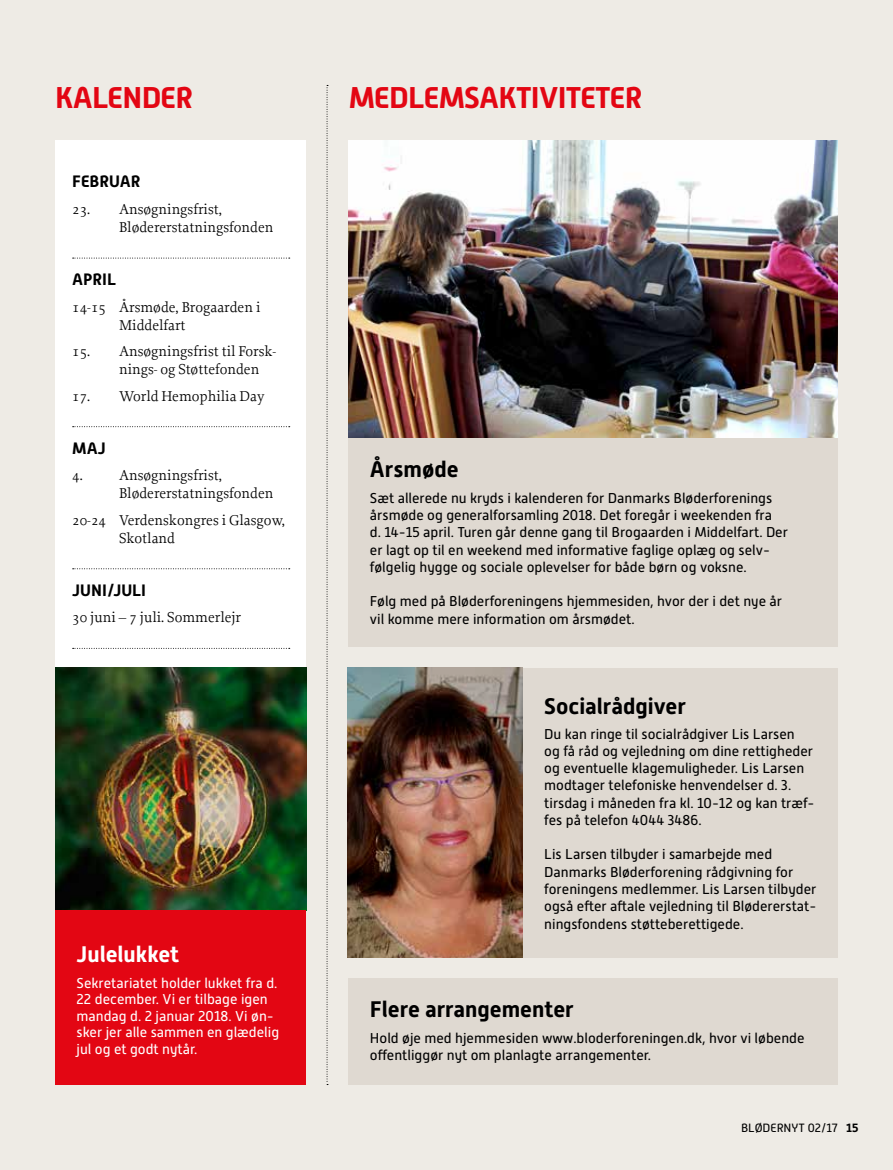
<style>
.page{position:relative;width:893px;height:1170px;background:#fff}
.page>*{position:absolute;margin:0;border:0;box-sizing:border-box;transform-origin:0 0}
.t1{font:700 30px "Alwyn New";letter-spacing:-.025em;color:#e30613}
.t2{font:700 22.5px "Alwyn New";color:#000}
.t3{font:700 22.5px "Alwyn New";color:#fff}
.t4{font:700 16.5px "Alwyn New";color:#000}
.t5{font:15px/18px "Proforma";color:#000}
.t6{font:14.25px/17.2px "Alwyn New";color:#000}
.t7{font:14.25px/16.5px "Alwyn New";color:#fff}
.t8{font:12px "Alwyn New";color:#000}
.s1{font-weight:700}
</style>
<div class="page">
<div style="left:0;top:0;width:893px;height:1169px;background:#eeebe5"></div>
<div style="left:55px;top:140px;width:251px;height:944px;background:#fff"></div>
<svg style="left:327px;top:85px;width:1px;height:1000px"></svg>
<div style="left:349px;top:978px;width:489px;height:106px;background:#dfd9d1"></div>
<svg style="left:73px;top:258px;width:217px;height:1px"></svg>
<svg style="left:73px;top:426px;width:217px;height:1px"></svg>
<svg style="left:73px;top:568px;width:217px;height:1px"></svg>
<svg style="left:73px;top:648px;width:217px;height:1px"></svg>
<img style="left:55px;top:668px;width:251px;height:242px">
<img style="left:349px;top:140px;width:489px;height:298px">
<div style="left:523px;top:668px;width:315px;height:289px;background:#dfd9d1"></div>
<img style="left:348px;top:668px;width:174px;height:289px">
<div style="left:349px;top:438px;width:489px;height:208px;background:#dfd9d1"></div>
<div style="left:55px;top:910px;width:251px;height:174px;background:#e30613"></div>
<h1 class="t1" style="left:55px;top:80px;width:139px">KALENDER</h1>
<h1 class="t1" style="left:349px;top:80px;width:295px">MEDLEMSAKTIVITETER</h1>
<p class="t4" style="left:72px;top:172px;width:69px">FEBRUAR</p>
<p class="t5" style="left:119px;top:200px;width:156px;text-indent:-47px">23. Ansøgningsfrist,<br>Blødererstatningsfonden</p>
<p class="t4" style="left:72px;top:270px;width:45px">APRIL</p>
<p class="t5" style="left:119px;top:297px;width:143px;text-indent:-47px">14-15 Årsmøde, Brogaarden i<br>Middelfart</p>
<p class="t5" style="left:119px;top:342px;width:159px;text-indent:-47px">15. Ansøgningsfrist til Forsk&shy;nings- og Støttefonden</p>
<p class="t5" style="left:72px;top:386px;width:194px">17. World Hemophilia Day</p>
<p class="t4" style="left:72px;top:438px;width:35px">MAJ</p>
<p class="t5" style="left:72px;top:466px;width:12px">4.</p>
<p class="t5" style="left:119px;top:466px;width:156px">Ansøgningsfrist,<br>Blødererstatningsfonden</p>
<p class="t5" style="left:119px;top:510px;width:167px;text-indent:-47px">20-24 Verdenskongres i Glasgow,<br>Skotland</p>
<p class="t4" style="left:72px;top:580px;width:75px">JUNI/JULI</p>
<p class="t5" style="left:72px;top:608px;width:170px">30 juni – 7 juli. Sommerlejr</p>
<h2 class="t3" style="left:77px;top:941px;width:104px">Julelukket</h2>
<p class="t7" style="left:77px;top:974px;width:204px">Sekretariatet holder lukket fra d.<br>22 december. Vi er tilbage igen mandag d. 2 januar 2018. Vi øn&shy;sker jer alle sammen en glædelig jul og et godt nytår.</p>
<h2 class="t2" style="left:370px;top:455px;width:90px">Årsmøde</h2>
<p class="t6" style="left:370px;top:489px;width:420px">Sæt allerede nu kryds i kalenderen for Danmarks Bløderforenings årsmøde og generalforsamling 2018. Det foregår i weekenden fra<br>d. 14-15 april. Turen går denne gang til Brogaarden i Middelfart. Der er lagt op til en weekend med informative faglige oplæg og selv&shy;følgelig hygge og sociale oplevelser for både børn og voksne.</p>
<p class="t6" style="left:370px;top:593px;width:414px">Følg med på Bløderforeningens hjemmesiden, hvor der i det nye år vil komme mere information om årsmødet.</p>
<h2 class="t2" style="left:544px;top:693px;width:143px">Socialrådgiver</h2>
<p class="t6" style="left:544px;top:725px;width:272px">Du kan ringe til socialrådgiver Lis Larsen<br>og få råd og vejledning om dine rettigheder og eventuelle klagemuligheder. Lis Larsen modtager telefoniske henvendelser d. 3. tirsdag i måneden fra kl. 10-12 og kan træf&shy;fes på telefon 4044 3486.</p>
<p class="t6" style="left:544px;top:845px;width:274px">Lis Larsen tilbyder i samarbejde med Danmarks Bløderforening rådgivning for foreningens medlemmer. Lis Larsen tilbyder også efter aftale vejledning til Blødererstat&shy;ningsfondens støtteberettigede.</p>
<h2 class="t2" style="left:370px;top:995px;width:205px">Flere arrangementer</h2>
<p class="t6" style="left:370px;top:1029px;width:436px">Hold øje med hjemmesiden www.bloderforeningen.dk, hvor vi løbende offentliggør nyt om planlagte arrangementer.</p>
<p class="t8" style="left:741px;top:1121px;width:119px">BLØDERNYT 02/17 <span class="s1">15</span></p>
</div>
